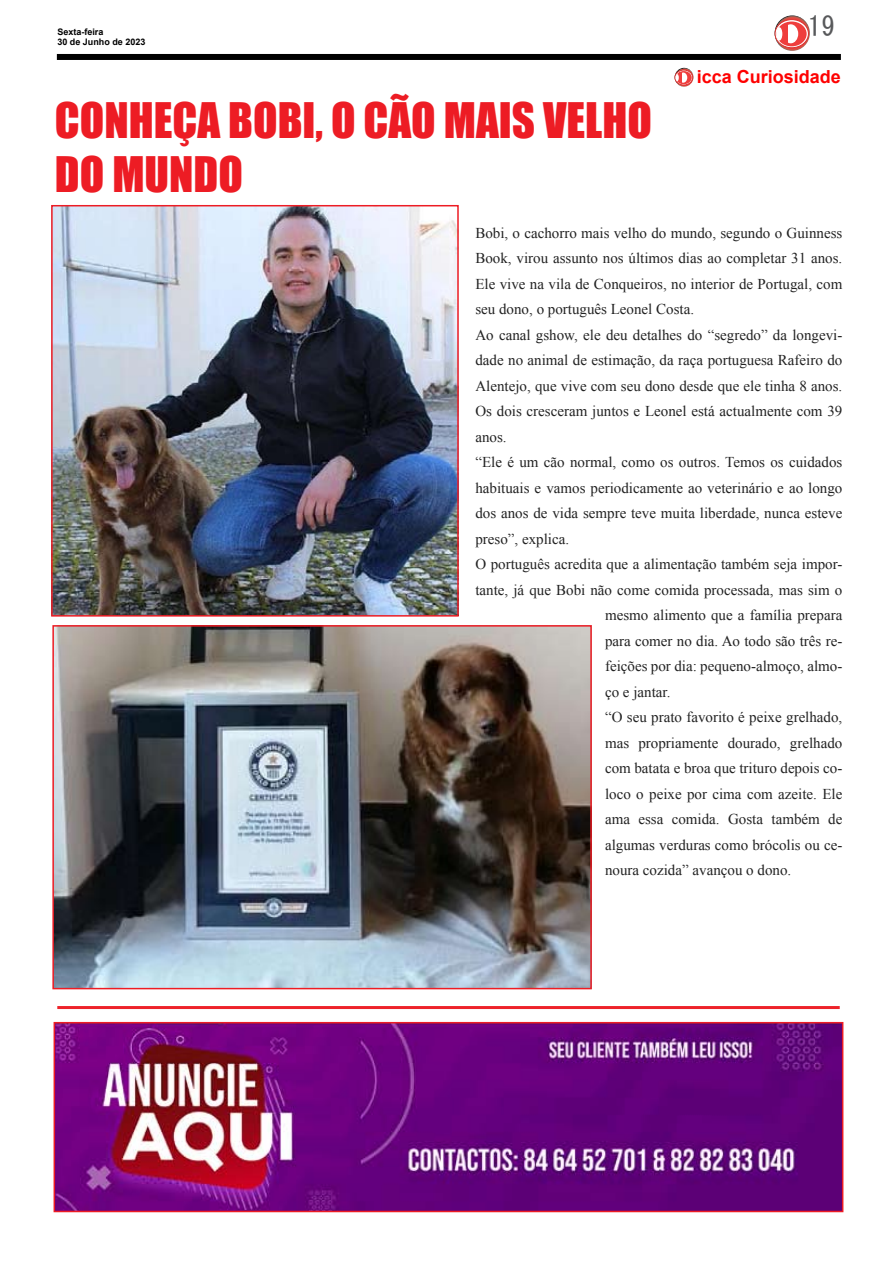
<style>
.page{position:relative;width:893px;height:1263px;background:#fff}
.page>*{position:absolute;margin:0;border:0;box-sizing:border-box;transform-origin:0 0}
.t1{font:45px/54px "Impact";color:#ed1c24}
.t2{font:27px "MS Gothic";color:#58595b}
.t3{font:700 18px "Arial";color:#fe0000}
.t4{font:15px "Times New Roman";color:#222}
.t5{font:700 9px "Arial";color:#000}
</style>
<div class="page">
<div style="left:57px;top:54px;width:784px;height:6px;background:#000"></div>
<svg style="left:775px;top:15px;width:35px;height:36px"></svg>
<svg style="left:775px;top:20px;width:33px;height:28px"></svg>
<div style="left:775px;top:19px;width:34px;height:29px;border:1px solid #d9322f;border-radius:50%"></div>
<div style="left:777px;top:22px;width:30px;height:24px;background:#ef3e3d;border-radius:50%"></div>
<div style="left:776px;top:27px;width:6px;height:14px;background:#fff;border-radius:50%"></div>
<div style="left:783px;top:24px;width:15px;height:19px;background:#fff;border-radius:50%"></div>
<hr style="left:783px;top:24px;width:4px;height:19px;background:#ef3e3d">
<img style="left:57px;top:1025px;width:783px;height:184px">
<div style="left:54px;top:1022px;width:789px;height:190px;border:2px solid #ed1c24"></div>
<hr style="left:57px;top:1006px;width:783px;height:3px;background:#ed1c24">
<svg style="left:675px;top:68px;width:18px;height:19px"></svg>
<div style="left:675px;top:70px;width:18px;height:15px;border:1px solid #d9322f;border-radius:50%"></div>
<svg style="left:676px;top:71px;width:16px;height:13px"></svg>
<svg style="left:679px;top:73px;width:8px;height:10px"></svg>
<svg style="left:676px;top:72px;width:5px;height:11px"></svg>
<img style="left:55px;top:628px;width:534px;height:358px">
<div style="left:52px;top:625px;width:540px;height:364px;border:2px solid #ed1c24"></div>
<img style="left:54px;top:208px;width:402px;height:406px">
<div style="left:51px;top:205px;width:408px;height:412px;border:2px solid #ed1c24"></div>
<p class="t5" style="left:57px;top:25px;width:48px">Sexta-feira</p>
<p class="t5" style="left:57px;top:36px;width:90px">30 de Junho de 2023</p>
<h1 class="t1" style="left:55px;top:92px;width:598px">CONHEÇA BOBI, O CÃO MAIS VELHO<br>DO MUNDO</h1>
<h2 class="t2" style="left:808px;top:13px;width:28px">19</h2>
<p class="t3" style="left:697px;top:65px;width:146px">icca Curiosidade</p>
<p class="t4" style="left:475px;top:223px;width:368px">Bobi, o cachorro mais velho do mundo, segundo o Guinness</p>
<p class="t4" style="left:475px;top:248px;width:368px">Book, virou assunto nos últimos dias ao completar 31 anos.</p>
<p class="t4" style="left:475px;top:274px;width:368px">Ele vive na vila de Conqueiros, no interior de Portugal, com</p>
<p class="t4" style="left:475px;top:299px;width:220px">seu dono, o português Leonel Costa.</p>
<p class="t4" style="left:475px;top:325px;width:368px">Ao canal gshow, ele deu detalhes do “segredo” da longevi-</p>
<p class="t4" style="left:475px;top:350px;width:368px">dade no animal de estimação, da raça portuguesa Rafeiro do</p>
<p class="t4" style="left:475px;top:376px;width:368px">Alentejo, que vive com seu dono desde que ele tinha 8 anos.</p>
<p class="t4" style="left:475px;top:401px;width:368px">Os dois cresceram juntos e Leonel está actualmente com 39</p>
<p class="t4" style="left:475px;top:427px;width:33px">anos.</p>
<p class="t4" style="left:475px;top:452px;width:368px">“Ele é um cão normal, como os outros. Temos os cuidados</p>
<p class="t4" style="left:475px;top:478px;width:368px">habituais e vamos periodicamente ao veterinário e ao longo</p>
<p class="t4" style="left:475px;top:503px;width:368px">dos anos de vida sempre teve muita liberdade, nunca esteve</p>
<p class="t4" style="left:475px;top:529px;width:95px">preso”, explica.</p>
<p class="t4" style="left:475px;top:554px;width:368px">O português acredita que a alimentação também seja impor-</p>
<p class="t4" style="left:475px;top:580px;width:368px">tante, já que Bobi não come comida processada, mas sim o</p>
<p class="t4" style="left:605px;top:605px;width:239px">mesmo alimento que a família prepara</p>
<p class="t4" style="left:605px;top:631px;width:239px">para comer no dia. Ao todo são três re-</p>
<p class="t4" style="left:605px;top:656px;width:239px">feições por dia: pequeno-almoço, almo-</p>
<p class="t4" style="left:605px;top:682px;width:67px">ço e jantar.</p>
<p class="t4" style="left:605px;top:707px;width:239px">“O seu prato favorito é peixe grelhado,</p>
<p class="t4" style="left:605px;top:733px;width:239px">mas propriamente dourado, grelhado</p>
<p class="t4" style="left:605px;top:758px;width:239px">com batata e broa que trituro depois co-</p>
<p class="t4" style="left:605px;top:784px;width:239px">loco o peixe por cima com azeite. Ele</p>
<p class="t4" style="left:605px;top:809px;width:239px">ama essa comida. Gosta também de</p>
<p class="t4" style="left:605px;top:835px;width:239px">algumas verduras como brócolis ou ce-</p>
<p class="t4" style="left:605px;top:860px;width:188px">noura cozida” avançou o dono.</p>
</div>
